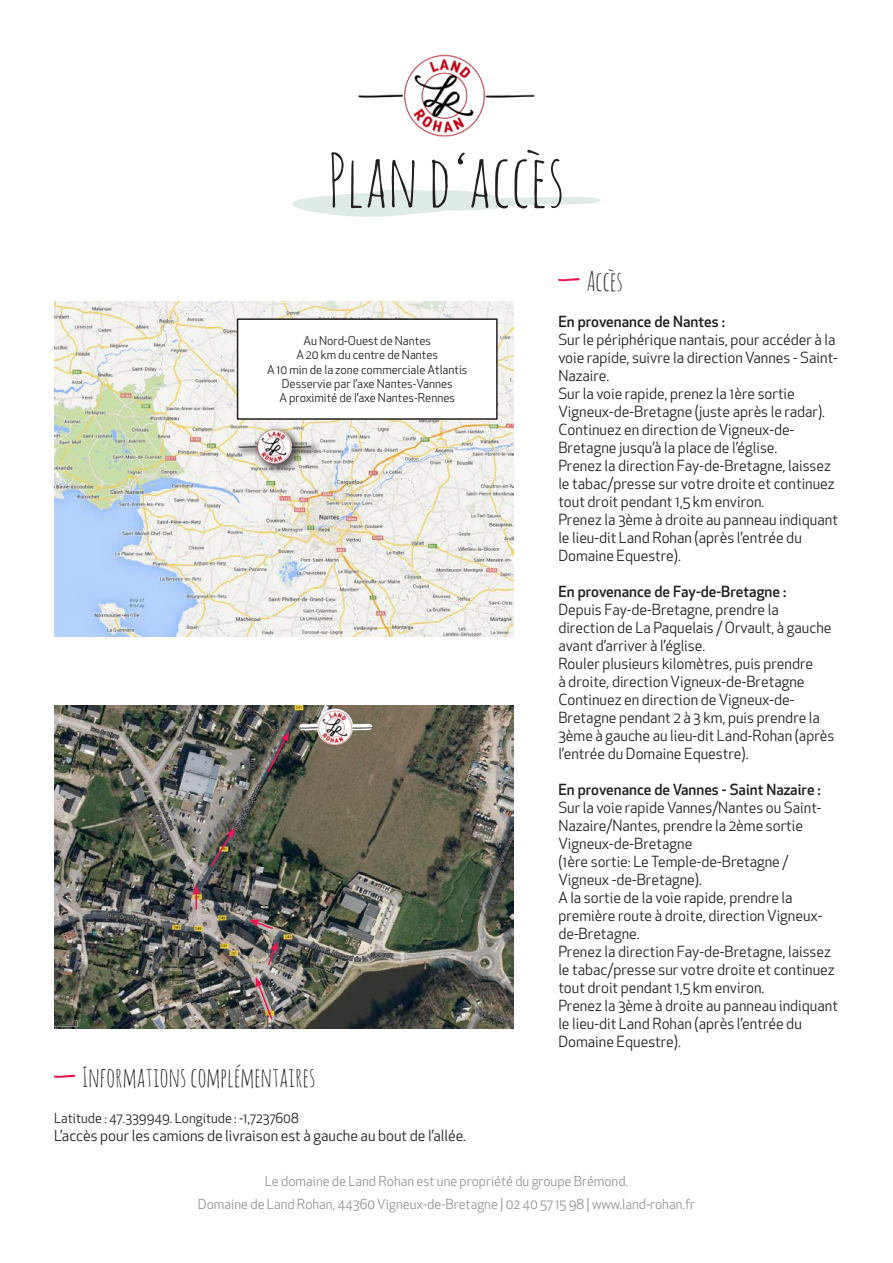
<style>
.page{position:relative;width:893px;height:1263px;background:#fff}
.page>*{position:absolute;margin:0;border:0;box-sizing:border-box;transform-origin:0 0}
.t1{font:72px "Amatic SC";color:#231f20}
.t2{font:27px "Amatic SC";color:#231f20}
.t3{font:15px/18px "Apex New";color:#231f20}
.t4{font:500 15px "Apex New";color:#231f20}
.t5{font:13.5px "Apex New";color:#939598}
.t6{font:13.5px "Apex New";color:#231f20}
.t7{font:12px/14.4px "Apex New";color:#231f20;text-align:center}
</style>
<div class="page">
<svg style="left:292px;top:190px;width:309px;height:27px"></svg>
<img style="left:54px;top:302px;width:459px;height:335px">
<img style="left:358px;top:54px;width:177px;height:83px">
<div style="left:238px;top:319px;width:259px;height:100px;background:#fff"></div>
<div style="left:237px;top:318px;width:261px;height:102px;border:2px solid #231f20"></div>
<div style="left:234px;top:424px;width:88px;height:51px;background:#231f20;opacity:.75"></div>
<img style="left:233px;top:427px;width:85px;height:39px">
<img style="left:54px;top:706px;width:459px;height:322px">
<img style="left:293px;top:708px;width:86px;height:39px">
<svg style="left:266px;top:731px;width:23px;height:43px"></svg>
<svg style="left:209px;top:828px;width:26px;height:41px"></svg>
<svg style="left:256px;top:977px;width:18px;height:44px"></svg>
<svg style="left:249px;top:919px;width:25px;height:11px"></svg>
<svg style="left:192px;top:884px;width:8px;height:26px"></svg>
<svg style="left:267px;top:941px;width:10px;height:26px"></svg>
<svg style="left:558px;top:278px;width:22px;height:3px"></svg>
<svg style="left:54px;top:1075px;width:21px;height:3px"></svg>
<p class="t1" style="left:328px;top:134px;width:238px">Plan d‘accès</p>
<p class="t7" style="left:267px;top:333px;width:202px">Au Nord-Ouest de Nantes<br>A 20 km du centre de Nantes<br>A 10 min de la zone commerciale Atlantis</p>
<p class="t7" style="left:279px;top:376px;width:177px;text-align:left">Desservie par l’axe Nantes-Vannes<br>A proximité de l’axe Nantes-Rennes</p>
<p class="t2" style="left:82px;top:1060px;width:235px">Informations complémentaires</p>
<p class="t6" style="left:54px;top:1110px;width:246px">Latitude : 47.339949. Longitude : -1,7237608</p>
<p class="t3" style="left:54px;top:1127px;width:414px">L’accès pour les camions de livraison est à gauche au bout de l’allée.</p>
<p class="t2" style="left:586px;top:263px;width:38px">Accès</p>
<p class="t4" style="left:558px;top:311px;width:168px">En provenance de Nantes :</p>
<p class="t3" style="left:558px;top:330px;width:281px">Sur le périphérique nantais, pour accéder à la voie rapide, suivre la direction Vannes - Saint-Nazaire.<br>Sur la voie rapide, prenez la 1ère sortie Vigneux-de-Bretagne (juste après le radar).<br>Continuez en direction de Vigneux-de-Bretagne jusqu’à la place de l’église.<br>Prenez la direction Fay-de-Bretagne, laissez le tabac/presse sur votre droite et continuez tout droit pendant 1,5 km environ.<br>Prenez la 3ème à droite au panneau indiquant le lieu-dit Land Rohan (après l’entrée du Domaine Equestre).</p>
<p class="t4" style="left:558px;top:581px;width:229px">En provenance de Fay-de-Bretagne :</p>
<p class="t3" style="left:558px;top:600px;width:278px">Depuis Fay-de-Bretagne, prendre la direction de La Paquelais / Orvault, à gauche avant d’arriver à l’église.<br>Rouler plusieurs kilomètres, puis prendre<br>à droite, direction Vigneux-de-Bretagne Continuez en direction de Vigneux-de-Bretagne pendant 2 à 3 km, puis prendre la 3ème à gauche au lieu-dit Land-Rohan (après l’entrée du Domaine Equestre).</p>
<p class="t4" style="left:558px;top:779px;width:264px">En provenance de Vannes - Saint Nazaire :</p>
<p class="t3" style="left:558px;top:798px;width:266px">Sur la voie rapide Vannes/Nantes ou Saint-Nazaire/Nantes, prendre la 2ème sortie Vigneux-de-Bretagne<br>(1ère sortie: Le Temple-de-Bretagne / Vigneux -de-Bretagne).<br>A la sortie de la voie rapide, prendre la première route à droite, direction Vigneux&shy;de-Bretagne.</p>
<p class="t3" style="left:558px;top:942px;width:278px">Prenez la direction Fay-de-Bretagne, laissez le tabac/presse sur votre droite et continuez tout droit pendant 1,5 km environ.</p>
<p class="t3" style="left:558px;top:996px;width:281px">Prenez la 3ème à droite au panneau indiquant le lieu-dit Land Rohan (après l’entrée du<br>Domaine Equestre).</p>
<p class="t5" style="left:265px;top:1173px;width:365px">Le domaine de Land Rohan est une propriété du groupe Brémond.</p>
<p class="t5" style="left:198px;top:1195px;width:498px">Domaine de Land Rohan, 44360 Vigneux-de-Bretagne | 02 40 57 15 98 | www.land-rohan.fr</p>
</div>
